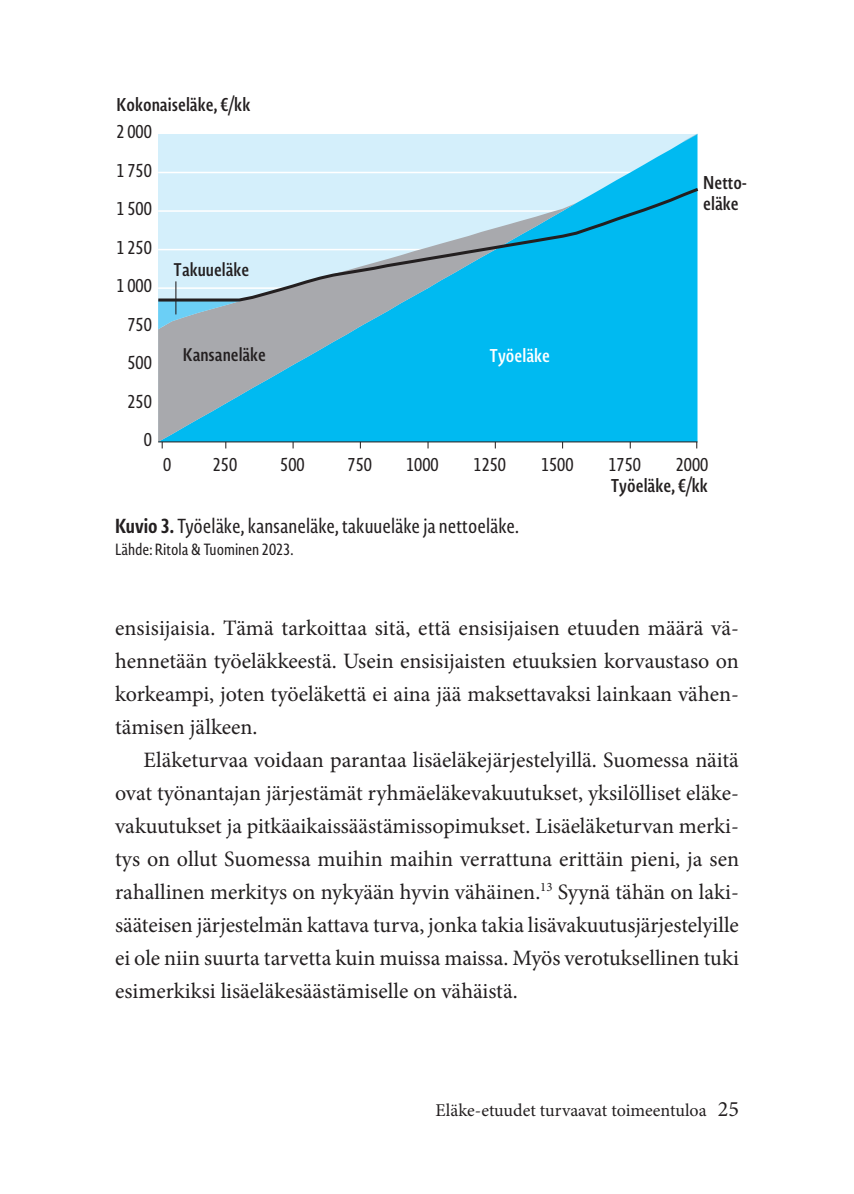
<style>
.page{position:relative;width:854px;height:1194px;background:#fff}
.page>*{position:absolute;margin:0;border:0;box-sizing:border-box;transform-origin:0 0}
.t1{font:22px/33px "Minion Pro";color:#231f20;text-align:justify}
.t2{font:20px "Novel Sans Pro Cmp";color:#231f20}
.t3{font:18.2px "Novel Sans Pro Cmp";color:#231f20}
.t4{font:600 18.2px/22px "Novel Sans Pro Cmp";color:#231f20}
.t5{font:600 18.2px "Novel Sans Pro Cmp";color:#fff}
.t6{font:18px "Minion Pro";color:#231f20}
.t7{font:600 18px "Novel Sans Pro Cmp";color:#231f20}
.t8{font:16px "Novel Sans Pro Cmp";color:#231f20}
.s1{font-weight:700}
.s2{font-size:22px}
</style>
<div class="page">
<svg style="left:158px;top:329px;width:539px;height:112px;background:#1fb6e4"></svg>
<svg style="left:158px;top:134px;width:539px;height:195px;background:#97d8ef"></svg>
<svg style="left:292px;top:442px;width:2px;height:6px"></svg>
<svg style="left:158px;top:185px;width:541px;height:118px;background:#81cfe8"></svg>
<hr style="left:158px;top:441px;width:539px;height:1px;background:#231f20">
<hr style="left:175px;top:281px;width:1px;height:33px;background:#231f20">
<p class="t4" style="left:116px;top:93px;width:136px">Kokonaiseläke, €/kk</p>
<p class="t3" style="left:116px;top:119px;width:37px">2 000</p>
<p class="t3" style="left:116px;top:158px;width:37px">1 750</p>
<p class="t3" style="left:116px;top:196px;width:37px">1 500</p>
<p class="t3" style="left:116px;top:235px;width:37px">1 250</p>
<p class="t3" style="left:116px;top:273px;width:37px">1 000</p>
<p class="t3" style="left:127px;top:312px;width:26px">750</p>
<p class="t3" style="left:127px;top:350px;width:26px">500</p>
<p class="t3" style="left:127px;top:389px;width:26px">250</p>
<p class="t3" style="left:144px;top:427px;width:10px">0</p>
<p class="t7" style="left:174px;top:256px;width:77px">Takuueläke</p>
<p class="t7" style="left:183px;top:342px;width:85px">Kansaneläke</p>
<p class="t5" style="left:489px;top:342px;width:62px">Työeläke</p>
<p class="t4" style="left:703px;top:171px;width:45px">Netto&shy;eläke</p>
<p class="t3" style="left:163px;top:452px;width:10px">0</p>
<p class="t3" style="left:213px;top:452px;width:26px">250</p>
<p class="t3" style="left:280px;top:452px;width:26px">500</p>
<p class="t3" style="left:348px;top:452px;width:26px">750</p>
<p class="t3" style="left:406px;top:452px;width:34px">1000</p>
<p class="t3" style="left:473px;top:452px;width:34px">1250</p>
<p class="t3" style="left:541px;top:452px;width:34px">1500</p>
<p class="t3" style="left:608px;top:452px;width:34px">1750</p>
<p class="t3" style="left:676px;top:452px;width:34px">2000</p>
<p class="t4" style="left:611px;top:474px;width:99px">Työeläke, €/kk</p>
<p class="t2" style="left:115px;top:512px;width:405px"><span class="s1">Kuvio 3.</span> Työeläke, kansaneläke, takuueläke ja nettoeläke.</p>
<p class="t8" style="left:115px;top:538px;width:180px">Lähde: Ritola &amp; Tuominen 2023.</p>
<p class="t1" style="left:115px;top:611px;width:625px">ensisijaisia. Tämä tarkoittaa sitä, että ensisijaisen etuuden määrä vä&shy;hennetään työeläkkeestä. Usein ensisijaisten etuuksien korvaustaso on korkeampi, joten työeläkettä ei aina jää maksettavaksi lainkaan vähen&shy;tämisen jälkeen.</p>
<p class="t1" style="left:115px;top:743px;width:625px;text-indent:28px">Eläketurvaa voidaan parantaa lisäeläkejärjestelyillä. Suomessa näitä ovat työnantajan järjestämät ryhmäeläkevakuutukset, yksilölliset eläke&shy;vakuutukset ja pitkäaikaissäästämissopimukset. Lisäeläketurvan merki&shy;tys on ollut Suomessa muihin maihin verrattuna erittäin pieni, ja sen rahallinen merkitys on nykyään hyvin vähäinen.<sup>13</sup> Syynä tähän on laki&shy;sääteisen järjestelmän kattava turva, jonka takia lisävakuutusjärjestelyille ei ole niin suurta tarvetta kuin muissa maissa. Myös verotuksellinen tuki esimerkiksi lisäeläkesäästämiselle on vähäistä.</p>
<p class="t6" style="left:435px;top:1098px;width:305px">Eläke-etuudet turvaavat toimeentuloa <span class="s2">25</span></p>
</div>
